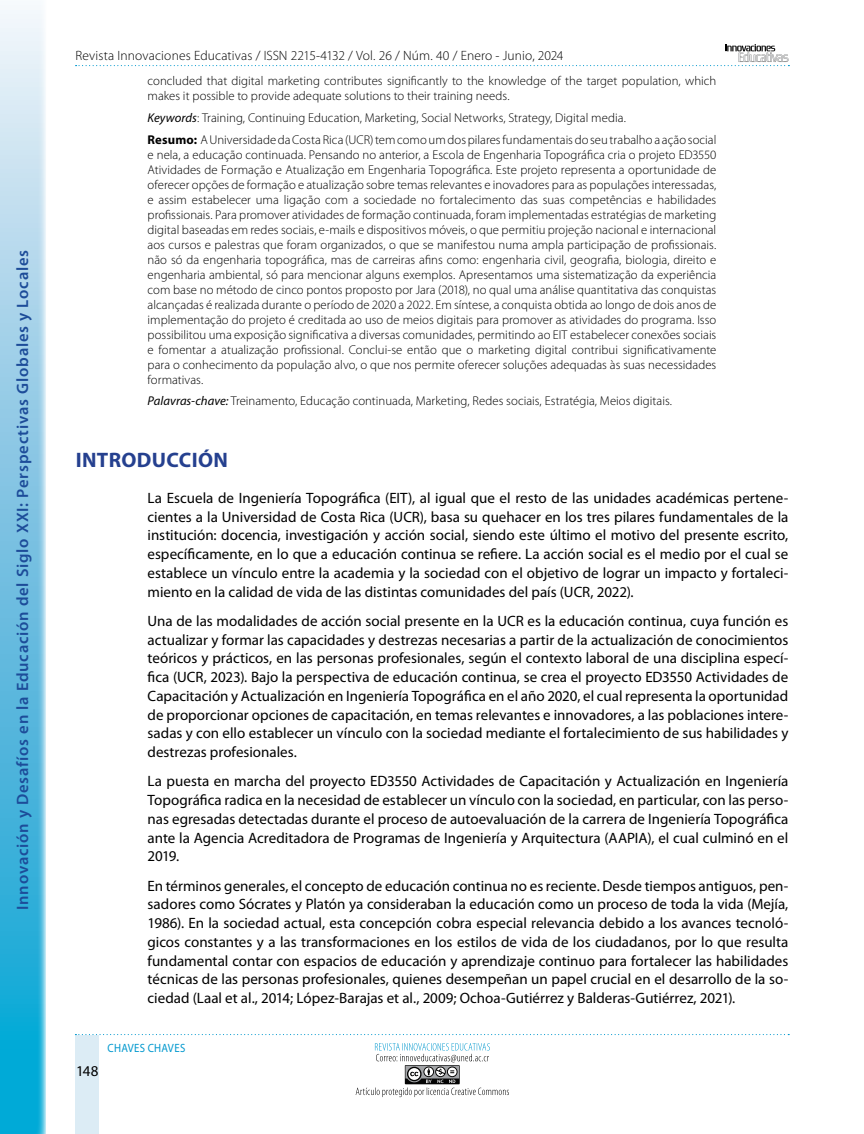
<style>
.page{position:relative;width:864px;height:1134px;background:#fff}
.page>*{position:absolute;margin:0;border:0;box-sizing:border-box;transform-origin:0 0}
.t1{font:700 21px "Myriad Pro";letter-spacing:.015em;color:#25408f}
.t2{font:600 16.5px "Myriad Pro";letter-spacing:.05em;color:#1d4c99}
.t3{font:15px/18.8px "Myriad Pro";color:#000;text-align:justify}
.t4{font:300 13.5px "Myriad Pro";letter-spacing:.01em;color:#000}
.t5{font:300 12.75px/15px "Myriad Pro";letter-spacing:.005em;color:#000}
.t6{font:12px "Myriad Pro";letter-spacing:.025em;color:#0098ce;scale:.9 1}
.s1{font-weight:400;font-style:italic}
.s2{font-weight:700}
</style>
<div class="page">
<svg style="left:76px;top:44px;width:713px;height:22px"></svg>
<div style="left:76px;top:1035px;width:23px;height:99px;background:#dcecf5"></div>
<svg style="left:75px;top:1034px;width:714px;height:1px"></svg>
<svg style="left:356px;top:1043px;width:153px;height:54px"></svg>
<svg style="left:0;top:10px;width:46px;height:1124px;background:#79c6e4"></svg>
<p class="t2" style="left:13px;top:910px;width:661px;rotate:-90deg">Innovación y Desafíos en la Educación del Siglo XXI: Perspectivas Globales y Locales</p>
<p class="t4" style="left:76px;top:48px;width:489px">Revista Innovaciones Educativas / ISSN 2215-4132 / Vol. 26 / Núm. 40 / Enero - Junio, 2024</p>
<p class="t5" style="left:148px;top:74px;width:570px">concluded that digital marketing contributes significantly to the knowledge of the target population, which makes it possible to provide adequate solutions to their training needs.</p>
<p class="t5" style="left:148px;top:107px;width:570px;line-height:21.8px"><span class="s1">Keywords</span>: Training, Continuing Education, Marketing, Social Networks, Strategy, Digital media.<br><span class="s2">Resumo:</span> A Universidade da Costa Rica (UCR) tem como um dos pilares fundamentais do seu trabalho a ação social</p>
<p class="t5" style="left:148px;top:147px;width:570px;text-align:justify">e nela, a educação continuada. Pensando no anterior, a Escola de Engenharia Topográfica cria o projeto ED3550<br>Atividades de Formação e Atualização em Engenharia Topográfica. Este projeto representa a oportunidade de oferecer opções de formação e atualização sobre temas relevantes e inovadores para as populações interessadas, e assim estabelecer uma ligação com a sociedade no fortalecimento das suas competências e habilidades profissionais. Para promover atividades de formação continuada, foram implementadas estratégias de marketing digital baseadas em redes sociais, e-mails e dispositivos móveis, o que permitiu projeção nacional e internacional aos cursos e palestras que foram organizados, o que se manifestou numa ampla participação de profissionais. não só da engenharia topográfica, mas de carreiras afins como: engenharia civil, geografia, biologia, direito e engenharia ambiental, só para mencionar alguns exemplos. Apresentamos uma sistematização da experiência com base no método de cinco pontos proposto por Jara (2018), no qual uma análise quantitativa das conquistas alcançadas é realizada durante o período de 2020 a 2022. Em síntese, a conquista obtida ao longo de dois anos de implementação do projeto é creditada ao uso de meios digitais para promover as atividades do programa. Isso possibilitou uma exposição significativa a diversas comunidades, permitindo ao EIT estabelecer conexões sociais e fomentar a atualização profissional. Conclui-se então que o marketing digital contribui significativamente para o conhecimento da população alvo, o que nos permite oferecer soluções adequadas às suas necessidades formativas.</p>
<p class="t5" style="left:148px;top:394px;width:526px"><span class="s1">Palavras-chave:</span> Treinamento, Educação continuada, Marketing, Redes sociais, Estratégia, Meios digitais.</p>
<h1 class="t1" style="left:76px;top:446px;width:154px">INTRODUCCIÓN</h1>
<p class="t3" style="left:148px;top:489px;width:642px">La Escuela de Ingeniería Topográfica (EIT), al igual que el resto de las unidades académicas pertene&shy;cientes a la Universidad de Costa Rica (UCR), basa su quehacer en los tres pilares fundamentales de la institución: docencia, investigación y acción social, siendo este último el motivo del presente escrito, específicamente, en lo que a educación continua se refiere. La acción social es el medio por el cual se establece un vínculo entre la academia y la sociedad con el objetivo de lograr un impacto y fortaleci&shy;miento en la calidad de vida de las distintas comunidades del país (UCR, 2022).</p>
<p class="t3" style="left:148px;top:612px;width:642px">Una de las modalidades de acción social presente en la UCR es la educación continua, cuya función es actualizar y formar las capacidades y destrezas necesarias a partir de la actualización de conocimientos teóricos y prácticos, en las personas profesionales, según el contexto laboral de una disciplina especí&shy;fica (UCR, 2023). Bajo la perspectiva de educación continua, se crea el proyecto ED3550 Actividades de Capacitación y Actualización en Ingeniería Topográfica en el año 2020, el cual representa la oportunidad de proporcionar opciones de capacitación, en temas relevantes e innovadores, a las poblaciones intere&shy;sadas y con ello establecer un vínculo con la sociedad mediante el fortalecimiento de sus habilidades y destrezas profesionales.</p>
<p class="t3" style="left:148px;top:772px;width:642px">La puesta en marcha del proyecto ED3550 Actividades de Capacitación y Actualización en Ingeniería Topográfica radica en la necesidad de establecer un vínculo con la sociedad, en particular, con las perso&shy;nas egresadas detectadas durante el proceso de autoevaluación de la carrera de Ingeniería Topográfica ante la Agencia Acreditadora de Programas de Ingeniería y Arquitectura (AAPIA), el cual culminó en el 2019.</p>
<p class="t3" style="left:148px;top:877px;width:642px">En términos generales, el concepto de educación continua no es reciente. Desde tiempos antiguos, pen&shy;sadores como Sócrates y Platón ya consideraban la educación como un proceso de toda la vida (Mejía, 1986). En la sociedad actual, esta concepción cobra especial relevancia debido a los avances tecnoló&shy;gicos constantes y a las transformaciones en los estilos de vida de los ciudadanos, por lo que resulta fundamental contar con espacios de educación y aprendizaje continuo para fortalecer las habilidades técnicas de las personas profesionales, quienes desempeñan un papel crucial en el desarrollo de la so&shy;ciedad (Laal et al., 2014; López-Barajas et al., 2009; Ochoa-Gutiérrez y Balderas-Gutiérrez, 2021).</p>
<p class="t3" style="left:76px;top:1062px;width:24px">148</p>
<p class="t6" style="left:108px;top:1041px;width:88px">CHAVES CHAVES</p>
</div>
